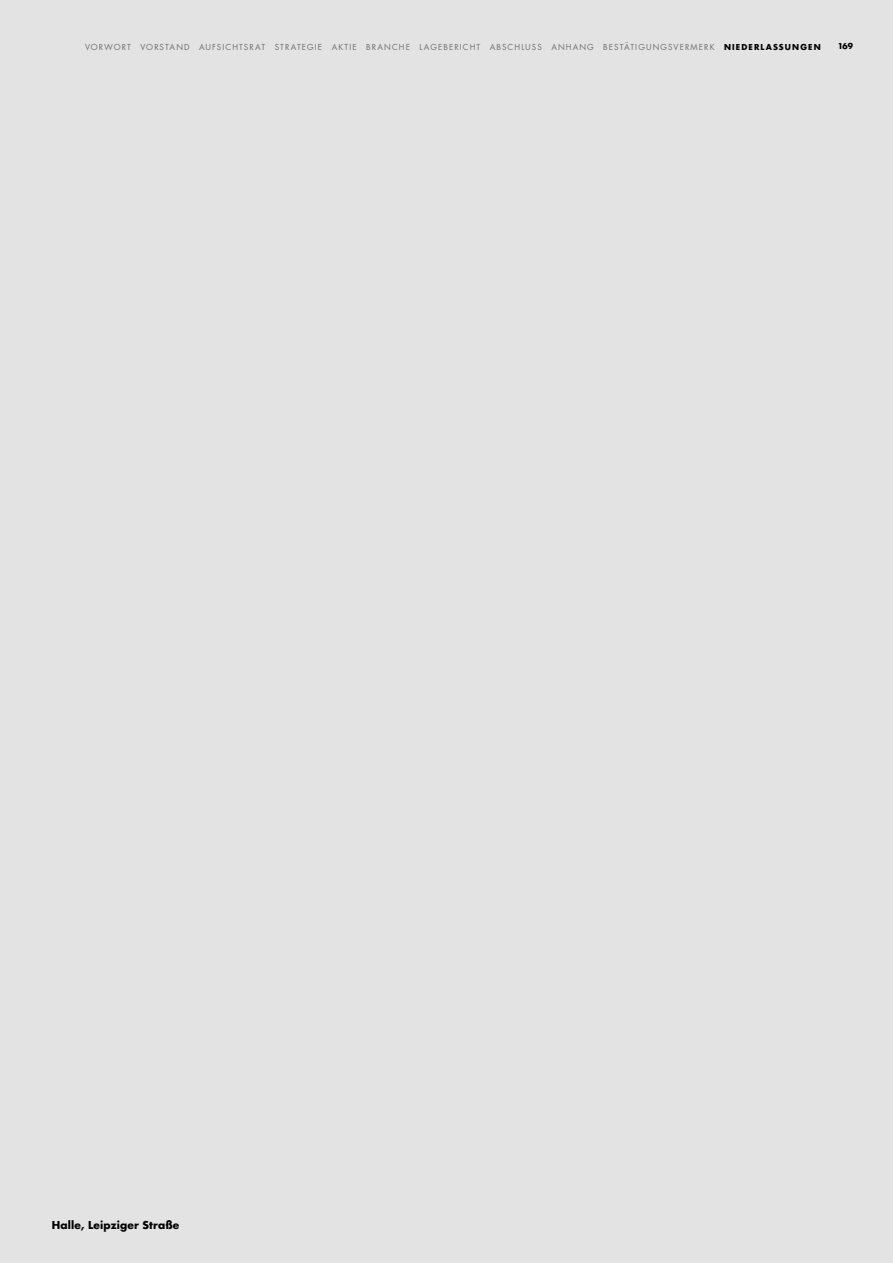
<style>
.page{position:relative;width:893px;height:1263px;background:#e3e3e3}
.page>*{position:absolute;margin:0;border:0;box-sizing:border-box;transform-origin:0 0}
.t1{font:700 12px "Fi Futura";letter-spacing:.015em;color:#000}
.t2{font:9px "Fi Futura";letter-spacing:.12em;color:#706f6f}
.t3{font:700 9px "Fi Futura";color:#000}
.s1{font-weight:700;color:#000}
</style>
<div class="page">
<p class="t2" style="left:85px;top:41px;width:737px">VORWORT VORSTAND AUFSICHTSRAT STRATEGIE AKTIE BRANCHE LAGEBERICHT ABSCHLUSS ANHANG BESTÄTIGUNGSVERMERK <span class="s1">NIEDERLASSUNGEN</span></p>
<p class="t3" style="left:838px;top:41px;width:17px">169</p>
<h1 class="t1" style="left:52px;top:1218px;width:129px">Halle, Leipziger Straße</h1>
</div>
